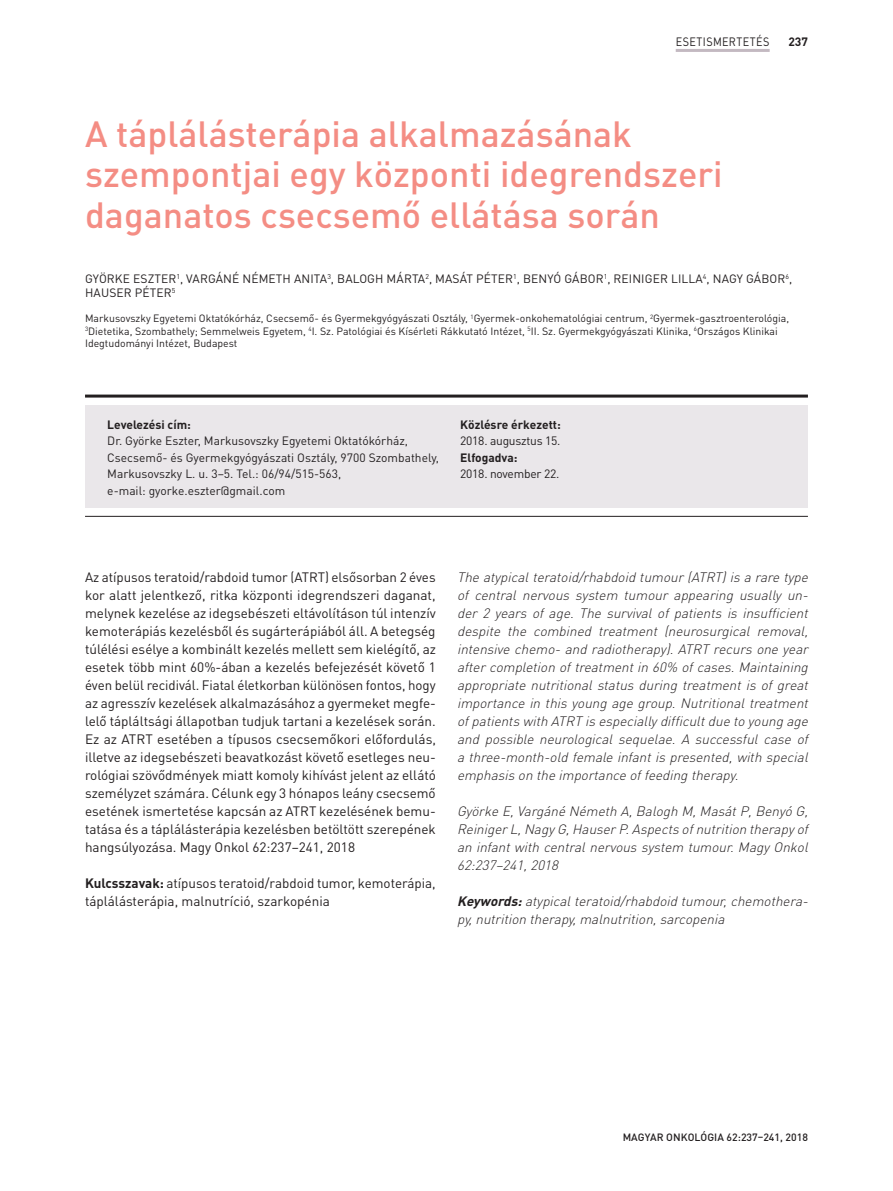
<style>
.page{position:relative;width:893px;height:1191px;background:#fff}
.page>*{position:absolute;margin:0;border:0;box-sizing:border-box;transform-origin:0 0}
.főcim{font:500 36px/40.5px "DIN Pro";color:#f48d84}
.kenyér{font:13.5px/18px "DIN Pro";color:#231f20;text-align:justify}
.angol_bevezető{font:italic 300 13.5px/18px "DIN Pro";color:#231f20;text-align:justify}
.levelezés{font:12px/16.5px "DIN Pro";color:#231f20}
.szerzők{font:12px/14.4px "DIN Pro";letter-spacing:.01em;color:#231f20}
.t1{font:700 12px "DIN Pro";color:#231f20}
.levelezés-2{font:12px "DIN Pro";letter-spacing:-.02em;color:#231f20}
.levelezés-3{font:12px "DIN Pro";letter-spacing:.04em;color:#231f20;scale:.9 1}
.munkahely{font:10.5px/12.6px "DIN Pro";color:#231f20}
.t2{font:500 10.5px "DIN Pro";color:#231f20}
.s1{font-weight:700}
</style>
<div class="page">
<hr style="left:676px;top:49px;width:94px;height:3px;background:#c3b9c1">
<div style="left:85px;top:405px;width:723px;height:102px;background:#eae7ea"></div>
<hr style="left:85px;top:394px;width:723px;height:3px;background:#231f20">
<hr style="left:85px;top:516px;width:723px;height:1px;background:#231f20">
<p class="levelezés-3" style="left:676px;top:34px;width:106px">ESETISMERTETÉS</p>
<p class="t1" style="left:788px;top:33px;width:21px">237</p>
<p class="főcim" style="left:85px;top:112px;width:639px">A táplálásterápia alkalmazásának szempontjai egy központi idegrendszeri daganatos csecsemő ellátása során</p>
<p class="szerzők" style="left:85px;top:270px;width:708px">GYÖRKE ESZTER<sup>1</sup>, VARGÁNÉ NÉMETH ANITA<sup>3</sup>, BALOGH MÁRTA<sup>2</sup>, MASÁT PÉTER<sup>1</sup>, BENYÓ GÁBOR<sup>1</sup>, REINIGER LILLA<sup>4</sup>, NAGY GÁBOR<sup>6</sup>,<br>HAUSER PÉTER<sup>5</sup></p>
<p class="munkahely" style="left:85px;top:312px;width:706px">Markusovszky Egyetemi Oktatókórház, Csecsemő- és Gyermekgyógyászati Osztály, <sup>1</sup>Gyermek-onkohematológiai centrum, <sup>2</sup>Gyermek-gasztroenterológia,<br><sup>3</sup>Dietetika, Szombathely; Semmelweis Egyetem, <sup>4</sup>I. Sz. Patológiai és Kísérleti Rákkutató Intézet, <sup>5</sup>II. Sz. Gyermekgyógyászati Klinika, <sup>6</sup>Országos Klinikai<br>Idegtudományi Intézet, Budapest</p>
<p class="t1" style="left:107px;top:416px;width:85px">Levelezési cím:</p>
<p class="levelezés" style="left:107px;top:432px;width:333px">Dr. Györke Eszter, Markusovszky Egyetemi Oktatókórház, Csecsemő- és Gyermekgyógyászati Osztály, 9700 Szombathely, Markusovszky L. u. 3−5. Tel.: 06/94/515-563,<br>e-mail: gyorke.eszter@gmail.com</p>
<p class="t1" style="left:460px;top:416px;width:102px">Közlésre érkezett:</p>
<p class="levelezés-2" style="left:460px;top:432px;width:102px">2018. augusztus 15.</p>
<p class="t1" style="left:460px;top:449px;width:59px">Elfogadva:</p>
<p class="levelezés-2" style="left:460px;top:465px;width:101px">2018. november 22.</p>
<p class="kenyér" style="left:85px;top:567px;width:353px">Az atípusos teratoid/rabdoid tumor (ATRT) elsősorban 2 éves kor alatt jelentkező, ritka központi idegrendszeri daganat, melynek kezelése az idegsebészeti eltávolításon túl intenzív kemoterápiás kezelésből és sugárterápiából áll. A betegség túlélési esélye a kombinált kezelés mellett sem kielégítő, az esetek több mint 60%-ában a kezelés befejezését követő 1 éven belül recidivál. Fiatal életkorban különösen fontos, hogy az agresszív kezelések alkalmazásához a gyermeket megfe&shy;lelő tápláltsági állapotban tudjuk tartani a kezelések során.<br>Ez az ATRT esetében a típusos csecsemőkori előfordulás, illetve az idegsebészeti beavatkozást követő esetleges neu&shy;rológiai szövődmények miatt komoly kihívást jelent az ellátó személyzet számára. Célunk egy 3 hónapos leány csecsemő esetének ismertetése kapcsán az ATRT kezelésének bemu&shy;tatása és a táplálásterápia kezelésben betöltött szerepének hangsúlyozása. Magy Onkol 62:237–241, 2018</p>
<p class="kenyér" style="left:85px;top:873px;width:352px"><span class="s1">Kulcsszavak:</span> atípusos teratoid/rabdoid tumor, kemoterápia, táplálásterápia, malnutríció, szarkopénia</p>
<p class="angol_bevezető" style="left:457px;top:567px;width:356px">The atypicalteratoid/rhabdoid tumour(ATRT)isa rare type of central nervous system tumour appearing usually un&shy;der 2 years of age. The survival of patients is insufficient despite the combined treatment (neurosurgical removal, intensive chemo- and radiotherapy). ATRT recurs one year aftercompletion oftreatmentin 60% ofcases.Maintaining appropriate nutritional status during treatment is of great importance in this young age group. Nutritional treatment ofpatientswith ATRT isespeciallydifficultdue to young age and possible neurological sequelae. A successful case of a three-month-old female infantispresented,with special emphasison the importance offeeding therapy.</p>
<p class="angol_bevezető" style="left:457px;top:801px;width:356px">Györke E,Vargáné Németh A,Balogh M,MasátP,Benyó G, ReinigerL,NagyG,HauserP.Aspectsofnutrition therapyof an infantwith centralnervoussystem tumour.MagyOnkol 62:237–241,2018</p>
<p class="angol_bevezető" style="left:457px;top:891px;width:356px"><span class="s1">Keywords:</span>atypicalteratoid/rhabdoid tumour,chemothera&shy;py,nutrition therapy,malnutrition,sarcopenia</p>
<p class="t2" style="left:623px;top:1129px;width:187px">MAGYAR ONKOLÓGIA 62:237–241, 2018</p>
</div>
